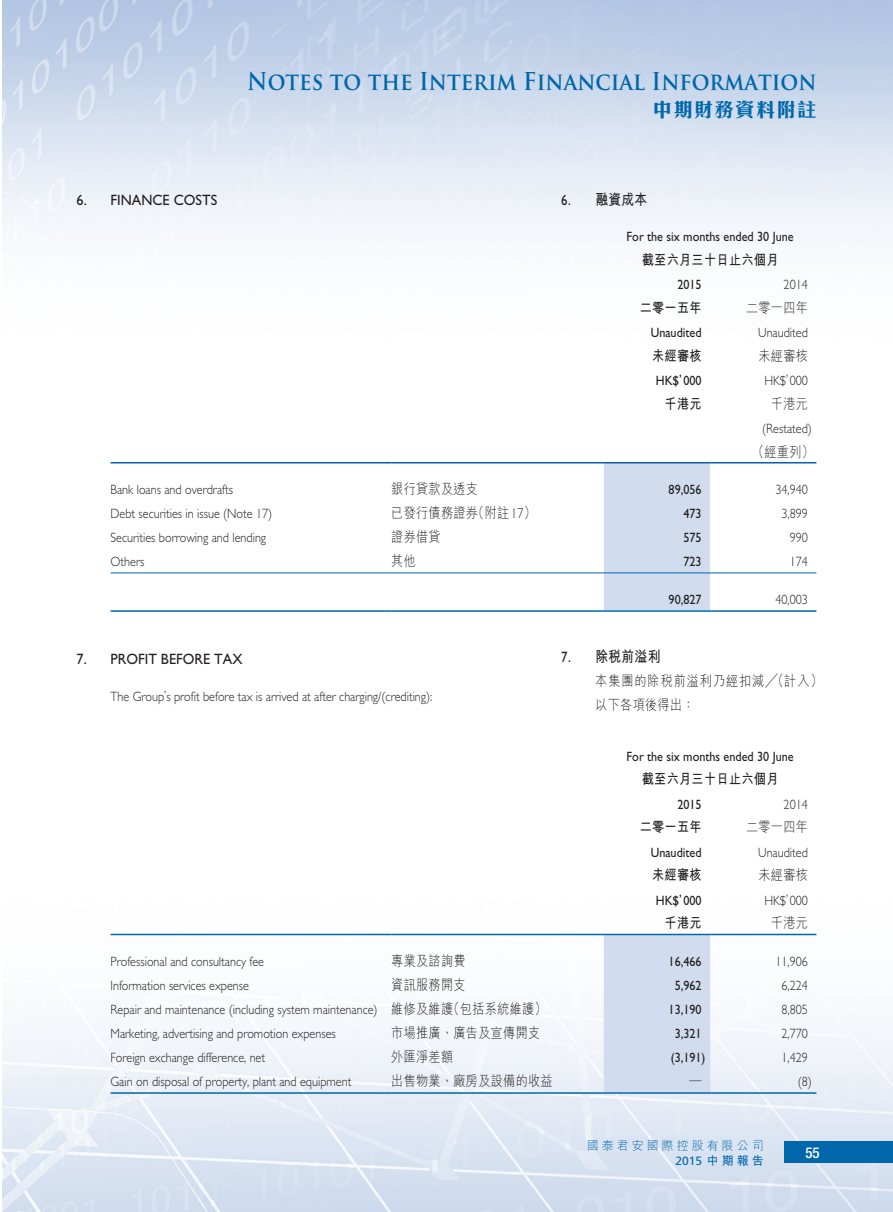
<style>
.page{position:relative;width:893px;height:1212px;background:#fff}
.page>*{position:absolute;margin:0;border:0;box-sizing:border-box;transform-origin:0 0}
.t1{font:700 24px "Trajan Pro";color:#0067aa;scale:.9 1}
.t2{font:700 19.5px "C Hei 3 HK";letter-spacing:.055em;color:#0067aa}
._3__標題{font:15px "Gill Sans Std";color:#231f20;scale:.95 1}
._8__標題---C{font:700 15px "M Hei HK";letter-spacing:.03em;color:#231f20;scale:.85 1}
.t3{font:500 condensed 15px "Helvetica Neue LT Std";color:#fff}
._6__內文---C{font:300 14.25px "M Hei HK";letter-spacing:.03em;color:#231f20;scale:.85 1}
._6__內文---C-2{font:700 14.25px "M Hei HK";letter-spacing:.03em;color:#231f20;scale:.85 1}
._6__內文---C-3{font:300 14.25px/24px "M Hei HK";letter-spacing:.08em;color:#231f20;scale:.85 1}
._1__內文{font:300 13.5px "Gill Sans Std";color:#231f20;scale:.9 1}
._1__內文-2{font:13.5px "Gill Sans Std";color:#231f20;scale:.9 1}
._1__內文-3{font:700 13.5px "M Hei HK";color:#231f20;scale:.9 1}
.t4{font:300 12px "M Hei HK";letter-spacing:.25em;color:#0067aa}
.t5{font:12px "Frutiger LT Std";color:#0067aa}
.s1{font-family:"Gill Sans Std";font-weight:400}
.s2{font-family:"Gill Sans Std"}
.s3{font-family:"M Hei HK";font-weight:700}
</style>
<div class="page">
<img style="left:2px;top:0;width:891px;height:1212px">
<div style="left:784px;top:1141px;width:109px;height:21px;background:#0067aa"></div>
<div style="left:604px;top:463px;width:106px;height:147px;background:#d1ddee"></div>
<hr style="left:111px;top:462px;width:280px;height:1px;background:#0067aa">
<hr style="left:391px;top:462px;width:213px;height:1px;background:#0067aa">
<hr style="left:604px;top:462px;width:106px;height:1px;background:#0067aa">
<hr style="left:710px;top:462px;width:106px;height:1px;background:#0067aa">
<hr style="left:111px;top:572px;width:280px;height:1px;background:#0067aa">
<hr style="left:391px;top:572px;width:213px;height:1px;background:#0067aa">
<hr style="left:604px;top:572px;width:106px;height:1px;background:#0067aa">
<hr style="left:710px;top:572px;width:106px;height:1px;background:#0067aa">
<hr style="left:111px;top:610px;width:280px;height:2px;background:#0067aa">
<hr style="left:391px;top:610px;width:213px;height:2px;background:#0067aa">
<hr style="left:604px;top:610px;width:106px;height:2px;background:#0067aa">
<hr style="left:710px;top:610px;width:106px;height:2px;background:#0067aa">
<div style="left:604px;top:935px;width:106px;height:157px;background:#d1ddee"></div>
<hr style="left:111px;top:934px;width:280px;height:1px;background:#0067aa">
<hr style="left:391px;top:934px;width:213px;height:1px;background:#0067aa">
<hr style="left:604px;top:934px;width:106px;height:1px;background:#0067aa">
<hr style="left:710px;top:934px;width:106px;height:1px;background:#0067aa">
<hr style="left:111px;top:1092px;width:280px;height:2px;background:#0067aa">
<hr style="left:391px;top:1092px;width:213px;height:2px;background:#0067aa">
<hr style="left:604px;top:1092px;width:106px;height:2px;background:#0067aa">
<hr style="left:710px;top:1092px;width:106px;height:2px;background:#0067aa">
<p class="_3__標題" style="left:77px;top:191px;width:150px">6. FINANCE COSTS</p>
<h1 class="t1" style="left:247px;top:66px;width:634px">Notes to the Interim Financial Information</h1>
<h2 class="t2" style="left:653px;top:100px;width:165px">中期財務資料附註</h2>
<p class="_8__標題---C" style="left:561px;top:188px;width:103px"><span class="s1">6.</span> 融資成本</p>
<p class="_1__內文-2" style="left:627px;top:228px;width:187px">For the six months ended 30 June</p>
<p class="_6__內文---C-2" style="left:642px;top:249px;width:162px">截至六月三十日止六個月</p>
<p class="_1__內文-2" style="left:677px;top:276px;width:28px">2015</p>
<p class="_1__內文" style="left:784px;top:277px;width:29px">2014</p>
<p class="_6__內文---C-2" style="left:640px;top:297px;width:74px">二零一五年</p>
<p class="_6__內文---C" style="left:746px;top:300px;width:74px">二零一四年</p>
<p class="_1__內文-2" style="left:651px;top:324px;width:58px">Unaudited</p>
<p class="_1__內文" style="left:758px;top:325px;width:57px">Unaudited</p>
<p class="_6__內文---C-2" style="left:652px;top:345px;width:60px">未經審核</p>
<p class="_6__內文---C" style="left:758px;top:348px;width:60px">未經審核</p>
<p class="_1__內文-2" style="left:656px;top:372px;width:52px">HK$’000</p>
<p class="_1__內文" style="left:764px;top:373px;width:50px">HK$’000</p>
<p class="_6__內文---C-2" style="left:665px;top:393px;width:45px">千港元</p>
<p class="_6__內文---C" style="left:771px;top:396px;width:45px">千港元</p>
<p class="_1__內文" style="left:762px;top:421px;width:57px">(Restated)</p>
<p class="_6__內文---C" style="left:752px;top:444px;width:74px">（經重列）</p>
<p class="_1__內文" style="left:111px;top:482px;width:138px">Bank loans and overdrafts</p>
<p class="_6__內文---C" style="left:391px;top:482px;width:104px">銀行貸款及透支</p>
<p class="_1__內文-2" style="left:669px;top:482px;width:38px">89,056</p>
<p class="_1__內文" style="left:775px;top:482px;width:38px">34,940</p>
<p class="_1__內文" style="left:111px;top:506px;width:181px">Debt securities in issue (Note 17)</p>
<p class="_6__內文---C" style="left:391px;top:506px;width:172px">已發行債務證券（附註<span class="s2">17</span>）</p>
<p class="_1__內文-2" style="left:683px;top:506px;width:22px">473</p>
<p class="_1__內文" style="left:781px;top:506px;width:31px">3,899</p>
<p class="_1__內文" style="left:111px;top:530px;width:174px">Securities borrowing and lending</p>
<p class="_6__內文---C" style="left:391px;top:530px;width:60px">證券借貸</p>
<p class="_1__內文-2" style="left:683px;top:530px;width:22px">575</p>
<p class="_1__內文" style="left:790px;top:530px;width:22px">990</p>
<p class="_1__內文" style="left:111px;top:554px;width:39px">Others</p>
<p class="_6__內文---C" style="left:391px;top:554px;width:30px">其他</p>
<p class="_1__內文-2" style="left:683px;top:554px;width:22px">723</p>
<p class="_1__內文" style="left:790px;top:554px;width:22px">174</p>
<p class="_1__內文-2" style="left:669px;top:592px;width:38px">90,827</p>
<p class="_1__內文" style="left:775px;top:592px;width:38px">40,003</p>
<p class="_3__標題" style="left:77px;top:651px;width:176px">7. PROFIT BEFORE TAX</p>
<p class="_1__內文" style="left:111px;top:688px;width:359px">The Group’s profit before tax is arrived at after charging/(crediting):</p>
<p class="_8__標題---C" style="left:561px;top:645px;width:118px"><span class="s1">7.</span> 除稅前溢利</p>
<p class="_6__內文---C-3" style="left:595px;top:668px;width:269px">本集團的除稅前溢利乃經扣減╱（計入）以下各項後得出：</p>
<p class="_1__內文-2" style="left:627px;top:748px;width:187px">For the six months ended 30 June</p>
<p class="_6__內文---C-2" style="left:642px;top:769px;width:162px">截至六月三十日止六個月</p>
<p class="_1__內文-2" style="left:677px;top:796px;width:28px">2015</p>
<p class="_1__內文" style="left:784px;top:796px;width:29px">2014</p>
<p class="_6__內文---C-2" style="left:640px;top:817px;width:74px">二零一五年</p>
<p class="_6__內文---C" style="left:746px;top:820px;width:74px">二零一四年</p>
<p class="_1__內文-2" style="left:651px;top:844px;width:58px">Unaudited</p>
<p class="_1__內文" style="left:758px;top:844px;width:57px">Unaudited</p>
<p class="_6__內文---C-2" style="left:652px;top:865px;width:60px">未經審核</p>
<p class="_6__內文---C" style="left:758px;top:868px;width:60px">未經審核</p>
<p class="_1__內文-2" style="left:656px;top:892px;width:52px">HK$’000</p>
<p class="_1__內文" style="left:764px;top:892px;width:50px">HK$’000</p>
<p class="_6__內文---C-2" style="left:665px;top:913px;width:45px">千港元</p>
<p class="_6__內文---C" style="left:771px;top:916px;width:45px">千港元</p>
<p class="_1__內文" style="left:111px;top:954px;width:172px">Professional and consultancy fee</p>
<p class="_6__內文---C" style="left:391px;top:953px;width:89px">專業及諮詢費</p>
<p class="_1__內文-2" style="left:669px;top:954px;width:38px">16,466</p>
<p class="_1__內文" style="left:775px;top:954px;width:38px">11,906</p>
<p class="_1__內文" style="left:111px;top:978px;width:155px">Information services expense</p>
<p class="_6__內文---C" style="left:391px;top:977px;width:89px">資訊服務開支</p>
<p class="_1__內文-2" style="left:675px;top:978px;width:31px">5,962</p>
<p class="_1__內文" style="left:781px;top:978px;width:31px">6,224</p>
<p class="_1__內文" style="left:111px;top:1002px;width:298px">Repair and maintenance (including system maintenance)</p>
<p class="_6__內文---C" style="left:391px;top:1001px;width:184px">維修及維護（包括系統維護）</p>
<p class="_1__內文-2" style="left:669px;top:1002px;width:38px">13,190</p>
<p class="_1__內文" style="left:781px;top:1002px;width:31px">8,805</p>
<p class="_1__內文" style="left:111px;top:1026px;width:252px">Marketing, advertising and promotion expenses</p>
<p class="_6__內文---C" style="left:391px;top:1025px;width:177px">市場推廣、廣告及宣傳開支</p>
<p class="_1__內文-2" style="left:675px;top:1026px;width:31px">3,321</p>
<p class="_1__內文" style="left:781px;top:1026px;width:31px">2,770</p>
<p class="_1__內文" style="left:111px;top:1050px;width:173px">Foreign exchange difference, net</p>
<p class="_6__內文---C" style="left:391px;top:1049px;width:74px">外匯淨差額</p>
<p class="_1__內文-2" style="left:671px;top:1050px;width:40px">(3,191)</p>
<p class="_1__內文" style="left:781px;top:1050px;width:31px">1,429</p>
<p class="_1__內文" style="left:111px;top:1074px;width:269px">Gain on disposal of property, plant and equipment</p>
<p class="_6__內文---C" style="left:391px;top:1073px;width:192px">出售物業、廠房及設備的收益</p>
<p class="_1__內文-3" style="left:689px;top:1071px;width:15px">—</p>
<p class="_1__內文" style="left:798px;top:1074px;width:17px">(8)</p>
<p class="t4" style="left:587px;top:1140px;width:178px">國泰君安國際控股有限公司</p>
<p class="t5" style="left:675px;top:1153px;width:90px">2015 <span class="s3">中期報告</span></p>
<p class="t3" style="left:805px;top:1143px;width:16px">55</p>
</div>
